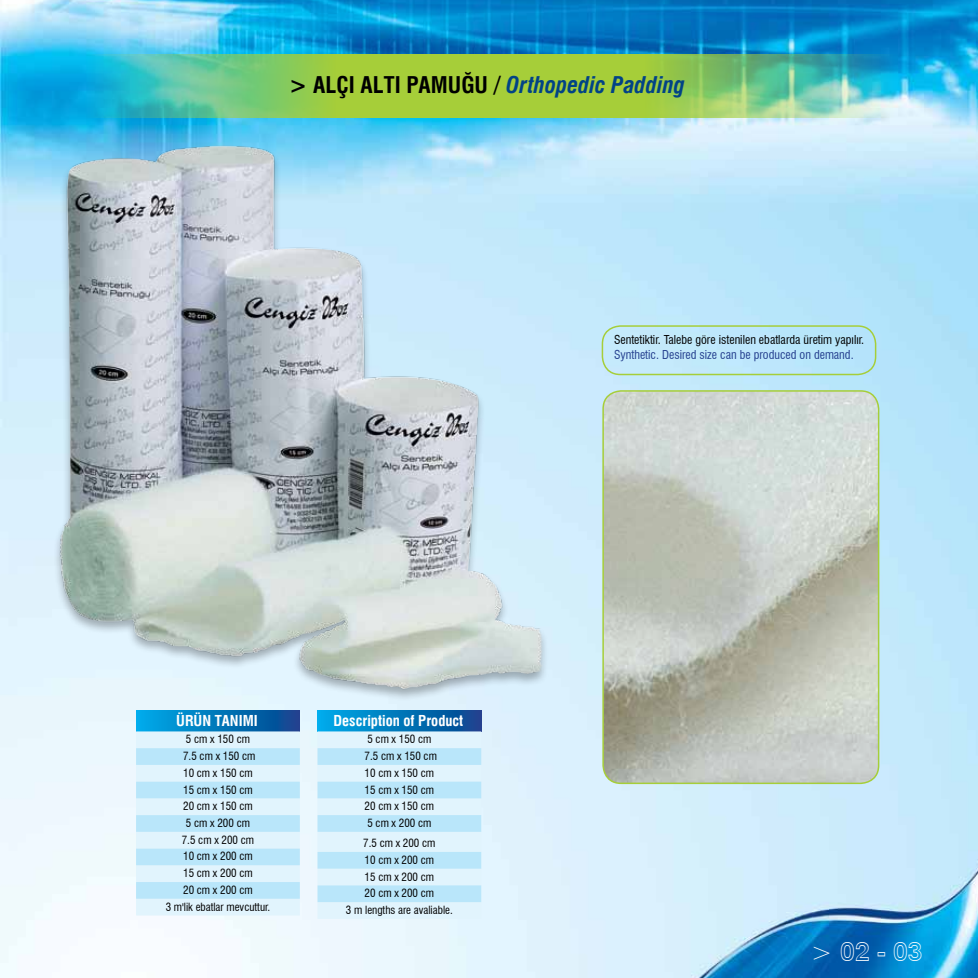
<style>
.page{position:relative;width:978px;height:978px;background:#fff}
.page>*{position:absolute;margin:0;border:0;box-sizing:border-box;transform-origin:0 0}
.t1{font:27px "Swiss 721 BT Bold Outline";color:#fff}
.t2{font:italic 700 condensed 22.5px "Swiss 721 BT";color:#014386}
.t3{font:700 condensed 14.7px "Swiss 721 BT";color:#fff}
.t4{font:condensed 12px "Swiss 721 BT";color:#000}
.t5{font:condensed 12px "Swiss 721 BT";color:#25408f}
.t6{font:condensed 11.1px/16.8px "Swiss 721 BT";color:#000;text-align:center}
.s1{font-style:normal;color:#000}
</style>
<div class="page">
<img style="left:1px;top:0;width:977px;height:978px">
<img style="left:0;top:0;width:1px;height:978px">
<img style="left:492px;top:54px;width:434px;height:64px">
<svg style="left:54px;top:54px;width:438px;height:64px;background:#71c578"></svg>
<img style="left:603px;top:391px;width:276px;height:392px">
<div style="left:602px;top:390px;width:277px;height:394px;border:2px solid #a6ce39;border-radius:18px"></div>
<svg style="left:136px;top:710px;width:164px;height:21px;background:#0377ba"></svg>
<svg style="left:136px;top:731px;width:164px;height:184px;background:#ceedfb"></svg>
<svg style="left:317px;top:710px;width:164px;height:21px;background:#0377ba"></svg>
<svg style="left:317px;top:731px;width:164px;height:188px;background:#ceedfb"></svg>
<img style="left:28px;top:129px;width:546px;height:573px">
<div style="left:602px;top:325px;width:274px;height:50px;border:2px solid #a6ce39;border-radius:18px"></div>
<h2 class="t2" style="left:289px;top:71px;width:398px"><span class="s1">&gt; ALÇI ALTI PAMUĞU /</span> Orthopedic Padding</h2>
<p class="t4" style="left:614px;top:333px;width:252px">Sentetiktir. Talebe göre istenilen ebatlarda üretim yapılır.</p>
<p class="t5" style="left:614px;top:348px;width:241px">Synthetic. Desired size can be produced on demand.</p>
<h3 class="t3" style="left:176px;top:712px;width:83px">ÜRÜN TANIMI</h3>
<p class="t6" style="left:166px;top:731px;width:106px">5 cm x 150 cm<br>7.5 cm x 150 cm<br>10 cm x 150 cm<br>15 cm x 150 cm<br>20 cm x 150 cm<br>5 cm x 200 cm<br>7.5 cm x 200 cm<br>10 cm x 200 cm<br>15 cm x 200 cm<br>20 cm x 200 cm<br>3 m'lik ebatlar mevcuttur.</p>
<h3 class="t3" style="left:334px;top:712px;width:131px">Description of Product</h3>
<p class="t6" style="left:365px;top:731px;width:74px;text-align:left">5 cm x 150 cm<br>7.5 cm x 150 cm<br>10 cm x 150 cm<br>15 cm x 150 cm<br>20 cm x 150 cm<br>5 cm x 200 cm</p>
<p class="t6" style="left:346px;top:835px;width:108px">7.5 cm x 200 cm<br>10 cm x 200 cm<br>15 cm x 200 cm<br>20 cm x 200 cm<br>3 m lengths are avaliable.</p>
<h1 class="t1" style="left:810px;top:935px;width:114px">&gt; 02 - 03</h1>
</div>
